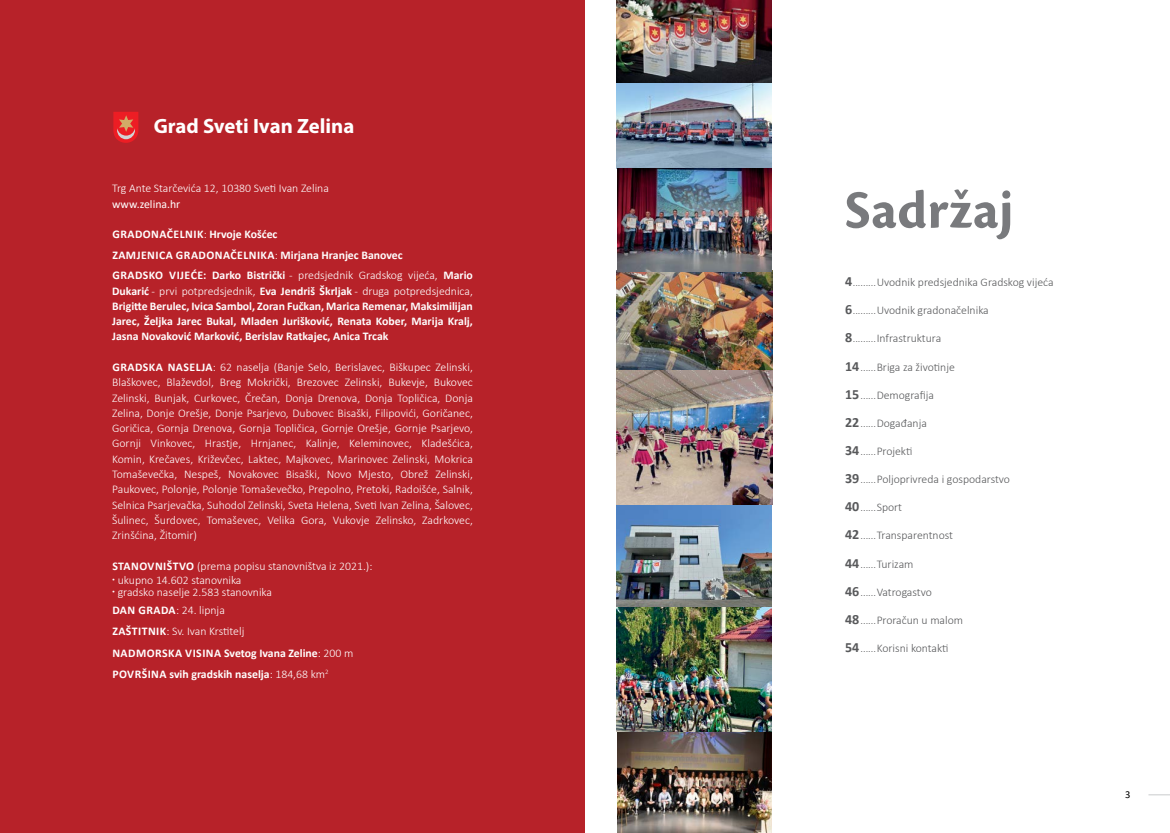
<style>
.page{position:relative;width:1170px;height:833px;background:#fff}
.page>*{position:absolute;margin:0;border:0;box-sizing:border-box;transform-origin:0 0}
.t1{font:700 55.62px "Cronos Pro";letter-spacing:.01em;color:#797a7d}
.t2{font:700 20.75px "Myriad Pro";color:#fff}
.t3{font:700 14px "Calibri";color:#58595b}
.t4{font:300 11.75px/15.2px "Calibri";color:#fff}
.t5{font:700 11.75px/15.2px "Calibri";color:#fff;text-align:justify}
.t6{font:300 11.75px "Calibri";color:#58595b}
.t7{font:700 11.75px/21.1px "Calibri";letter-spacing:.03em;color:#fff}
.t8{font:11.75px "Calibri";color:#fff}
.t9{font:10.5px "Calibri";color:#000}
.s1{font-weight:300}
.s2{font-weight:700}
.s3{font-family:"Swiss 721 BT";font-weight:700;font-stretch:condensed}
.s4{font-weight:700;font-size:14px}
</style>
<div class="page">
<div style="left:0;top:0;width:585px;height:833px;background:#b72229"></div>
<svg style="left:113px;top:112px;width:25px;height:31px"></svg>
<img style="left:616px;top:504px;width:155px;height:329px">
<img style="left:616px;top:0;width:156px;height:370px">
<svg style="left:1148px;top:794px;width:21px;height:1px"></svg>
<img style="left:616px;top:370px;width:156px;height:134px">
<h2 class="t2" style="left:154px;top:113px;width:202px">Grad Sveti Ivan Zelina</h2>
<p class="t4" style="left:112px;top:181px;width:218px">Trg Ante Starčevića 12, 10380 Sveti Ivan Zelina</p>
<p class="t8" style="left:112px;top:195px;width:70px">www.zelina.hr</p>
<p class="t7" style="left:112px;top:223px;width:292px">GRADONAČELNIK<span class="s1">:</span> Hrvoje Košćec<br>ZAMJENICA GRADONAČELNIKA<span class="s1">:</span> Mirjana Hranjec Banovec</p>
<p class="t5" style="left:112px;top:268px;width:362px">GRADSKO VIJEĆE: Darko Bistrički <span class="s1">- predsjednik Gradskog vijeća,</span> Mario Dukarić <span class="s1">- prvi potpredsjednik,</span> Eva Jendriš Škrljak <span class="s1">- druga potpredsjednica, </span>Brigitte Berulec, Ivica Sambol, Zoran Fučkan, Marica Remenar, Maksimilijan Jarec, Željka Jarec Bukal, Mladen Jurišković, Renata Kober, Marija Kralj, Jasna Novaković Marković, Berislav Ratkajec, Anica Trcak</p>
<p class="t4" style="left:112px;top:359px;width:362px;text-align:justify"><span class="s2">GRADSKA NASELJA</span>: 62 naselja (Banje Selo, Berislavec, Biškupec Zelinski, Blaškovec, Blaževdol, Breg Mokrički, Brezovec Zelinski, Bukevje, Bukovec Zelinski, Bunjak, Curkovec, Črečan, Donja Drenova, Donja Topličica, Donja Zelina, Donje Orešje, Donje Psarjevo, Dubovec Bisaški, Filipovići, Goričanec, Goričica, Gornja Drenova, Gornja Topličica, Gornje Orešje, Gornje Psarjevo, Gornji Vinkovec, Hrastje, Hrnjanec, Kalinje, Keleminovec, Kladešćica, Komin, Krečaves, Križevčec, Laktec, Majkovec, Marinovec Zelinski, Mokrica Tomaševečka, Nespeš, Novakovec Bisaški, Novo Mjesto, Obrež Zelinski, Paukovec, Polonje, Polonje Tomaševečko, Prepolno, Pretoki, Radoišće, Salnik, Selnica Psarjevačka, Suhodol Zelinski, Sveta Helena, Sveti Ivan Zelina, Šalovec, Šulinec, Šurdovec, Tomaševec, Velika Gora, Vukovje Zelinsko, Zadrkovec, Zrinšćina, Žitomir)</p>
<p class="t4" style="left:112px;top:558px;width:262px;line-height:14.1px"><span class="s2">STANOVNIŠTVO</span> (prema popisu stanovništva iz 2021.): <span class="s3">·</span> ukupno 14.602 stanovnika</p>
<p class="t4" style="left:112px;top:582px;width:161px;line-height:18.8px"><span class="s3">·</span> gradsko naselje 2.583 stanovnika<br><span class="s2">DAN GRADA</span>: 24. lipnja</p>
<p class="t5" style="left:112px;top:621px;width:242px;line-height:21.1px;text-align:left">ZAŠTITNIK<span class="s1">: Sv. Ivan Krstitelj<br></span>NADMORSKA VISINA Svetog Ivana Zeline<span class="s1">: 200 m<br></span>POVRŠINA svih gradskih naselja<span class="s1">: 184,68 km</span><sup>2</sup></p>
<h1 class="t1" style="left:845px;top:178px;width:170px">Sadržaj</h1>
<p class="t3" style="left:845px;top:271px;width:9px">4</p>
<p class="t6" style="left:876px;top:275px;width:178px">Uvodnik predsjednika Gradskog vijeća</p>
<p class="t3" style="left:845px;top:300px;width:9px">6</p>
<p class="t6" style="left:876px;top:303px;width:114px">Uvodnik gradonačelnika</p>
<p class="t3" style="left:845px;top:328px;width:9px">8</p>
<p class="t6" style="left:876px;top:331px;width:66px">Infrastruktura</p>
<p class="t6" style="left:845px;top:359px;width:111px"><span class="s4">14</span> Briga za životinje</p>
<p class="t6" style="left:845px;top:387px;width:90px"><span class="s4">15</span> Demografija</p>
<p class="t6" style="left:845px;top:415px;width:83px"><span class="s4">22</span> Događanja</p>
<p class="t6" style="left:845px;top:444px;width:69px"><span class="s4">34</span> Projekti</p>
<p class="t6" style="left:845px;top:472px;width:166px"><span class="s4">39</span> Poljoprivreda i gospodarstvo</p>
<p class="t6" style="left:845px;top:500px;width:59px"><span class="s4">40</span> Sport</p>
<p class="t6" style="left:845px;top:528px;width:109px"><span class="s4">42</span> Transparentnost</p>
<p class="t6" style="left:845px;top:556px;width:70px"><span class="s4">44</span> Turizam</p>
<p class="t6" style="left:845px;top:584px;width:88px"><span class="s4">46</span> Vatrogastvo</p>
<p class="t6" style="left:845px;top:612px;width:120px"><span class="s4">48</span> Proračun u malom</p>
<p class="t6" style="left:845px;top:640px;width:105px"><span class="s4">54</span> Korisni kontakti</p>
<p class="t9" style="left:1124px;top:787px;width:7px">3</p>
</div>
